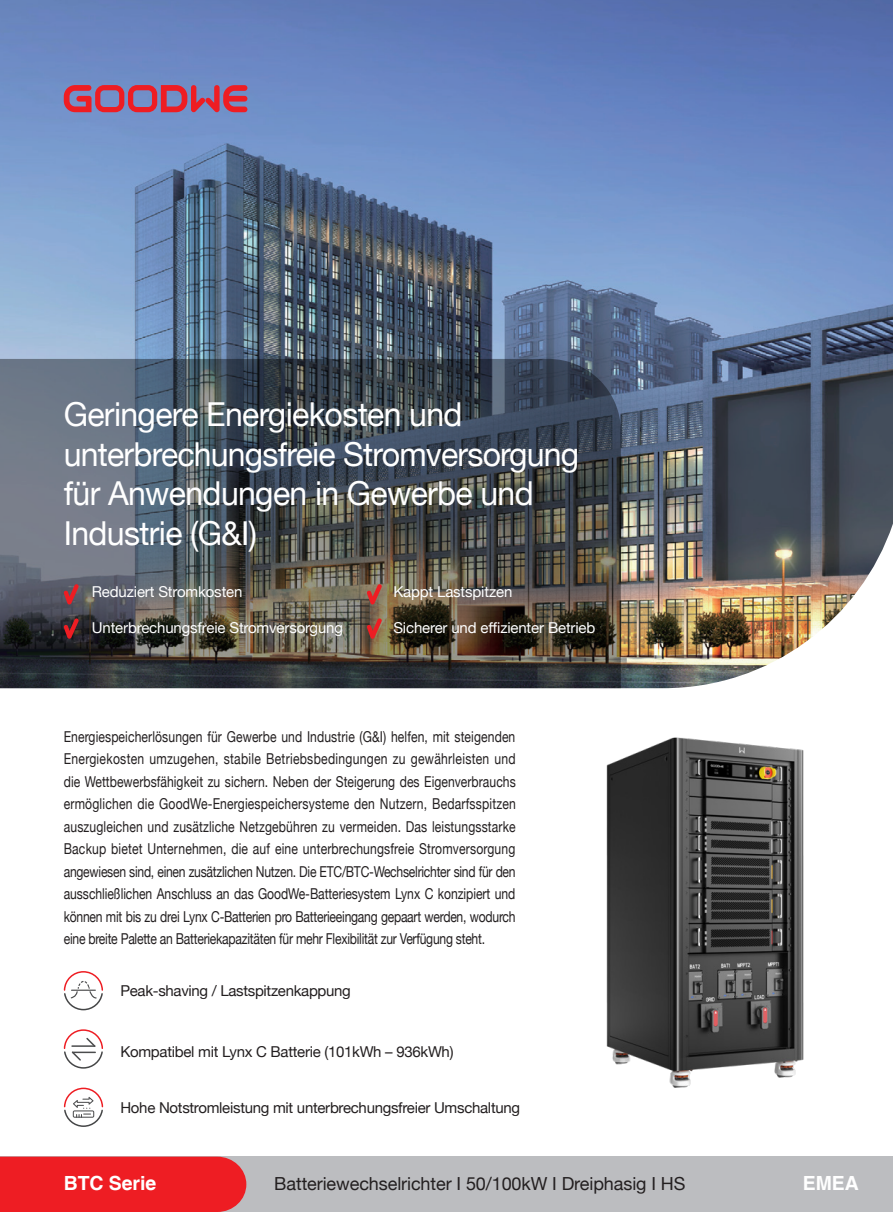
<style>
.page{position:relative;width:893px;height:1212px;background:#fff}
.page>*{position:absolute;margin:0;border:0;box-sizing:border-box;transform-origin:0 0}
.t1{font:33px/39.6px "Helvetica Neue";letter-spacing:-.02em;color:#fff}
.t2{font:700 19.5px "Helvetica";letter-spacing:-.005em;color:#fff}
.t3{font:18px "Helvetica Neue";letter-spacing:-.005em;color:#231f20}
.t4{font:15px/22.5px "Helvetica Neue";letter-spacing:-.02em;color:#231f20;text-align:justify;scale:.81 1}
.t5{font:15px "Helvetica Neue";letter-spacing:-.02em;color:#231f20}
.t6{font:15px "Helvetica Neue";letter-spacing:-.01em;color:#fff}
</style>
<div class="page">
<img style="left:0;top:0;width:893px;height:688px">
<svg style="left:64px;top:85px;width:183px;height:27px;background:#b15472"></svg>
<img style="left:0;top:359px;width:621px;height:329px">
<div style="left:0;top:1156px;width:893px;height:56px;background:#bcbdc0"></div>
<div style="left:0;top:1156px;width:246px;height:56px;background:#ee1d23"></div>
<img style="left:606px;top:737px;width:198px;height:351px">
<svg style="left:64px;top:584px;width:15px;height:21px"></svg>
<svg style="left:367px;top:584px;width:15px;height:21px"></svg>
<svg style="left:64px;top:618px;width:15px;height:21px"></svg>
<svg style="left:367px;top:618px;width:15px;height:21px"></svg>
<svg style="left:63px;top:971px;width:40px;height:40px"></svg>
<svg style="left:63px;top:1029px;width:40px;height:40px"></svg>
<svg style="left:63px;top:1087px;width:41px;height:40px"></svg>
<p class="t1" style="left:64px;top:396px;width:517px">Geringere Energiekosten und unterbrechungsfreie Stromversorgung für Anwendungen in Gewerbe und<br>Industrie (G&amp;I)</p>
<p class="t6" style="left:92px;top:580px;width:152px">Reduziert Stromkosten</p>
<p class="t6" style="left:393px;top:580px;width:121px">Kappt Lastspitzen</p>
<p class="t6" style="left:92px;top:617px;width:253px">Unterbrechungsfreie Stromversorgung</p>
<p class="t6" style="left:393px;top:617px;width:204px">Sicherer und effizienter Betrieb</p>
<p class="t4" style="left:64px;top:726px;width:560px">Energiespeicherlösungen für Gewerbe und Industrie (G&amp;I) helfen, mit steigenden Energiekosten umzugehen, stabile Betriebsbedingungen zu gewährleisten und die Wettbewerbsfähigkeit zu sichern. Neben der Steigerung des Eigenverbrauchs ermöglichen die GoodWe-Energiespeichersysteme den Nutzern, Bedarfsspitzen auszugleichen und zusätzliche Netzgebühren zu vermeiden. Das leistungsstarke Backup bietet Unternehmen, die auf eine unterbrechungsfreie Stromversorgung angewiesen sind, einen zusätzlichen Nutzen. Die ETC/BTC-Wechselrichter sind für den ausschließlichen Anschluss an das GoodWe-Batteriesystem Lynx C konzipiert und können mit bis zu drei Lynx C-Batterien pro Batterieeingang gepaart werden, wodurch eine breite Palette an Batteriekapazitäten für mehr Flexibilität zur Verfügung steht.</p>
<p class="t5" style="left:120px;top:980px;width:232px">Peak-shaving / Lastspitzenkappung</p>
<p class="t5" style="left:120px;top:1041px;width:335px">Kompatibel mit Lynx C Batterie (101kWh – 936kWh)</p>
<p class="t5" style="left:120px;top:1096px;width:401px">Hohe Notstromleistung mit unterbrechungsfreier Umschaltung</p>
<p class="t2" style="left:64px;top:1171px;width:94px">BTC Serie</p>
<p class="t3" style="left:274px;top:1170px;width:413px">Batteriewechselrichter I 50/100kW I Dreiphasig I HS</p>
<p class="t2" style="left:803px;top:1171px;width:58px">EMEA</p>
</div>
